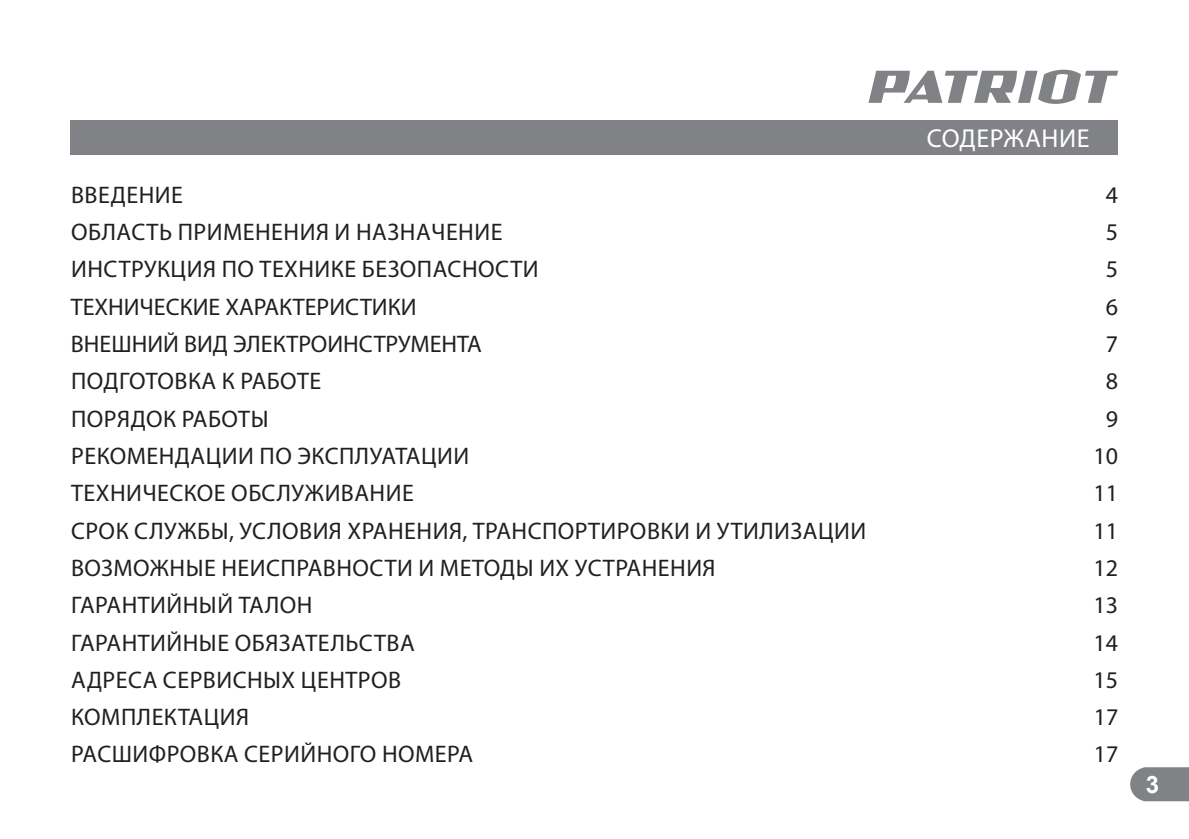
<style>
.page{position:relative;width:1189px;height:839px;background:#fff}
.page>*{position:absolute;margin:0;border:0;box-sizing:border-box;transform-origin:0 0}
.t1{font:26px "Myriad Pro";letter-spacing:.02em;color:#fff}
.t2{font:24px "Myriad Pro";letter-spacing:.02em;color:#231f20}
.t3{font:24px "Myriad Pro";color:#231f20}
.t4{font:700 24px "Arial";color:#fff}
</style>
<div class="page">
<svg style="left:1130px;top:767px;width:58px;height:34px;background:#898a8d"></svg>
<svg style="left:868px;top:70px;width:249px;height:34px"></svg>
<div style="left:71px;top:121px;width:1046px;height:34px;background:#808285"></div>
<p class="t1" style="left:926px;top:125px;width:164px">СОДЕРЖАНИЕ</p>
<p class="t2" style="left:71px;top:183px;width:113px">ВВЕДЕНИЕ</p>
<p class="t2" style="left:1105px;top:183px;width:14px">4</p>
<p class="t2" style="left:71px;top:220px;width:433px">ОБЛАСТЬ ПРИМЕНЕНИЯ И НАЗНАЧЕНИЕ</p>
<p class="t2" style="left:1105px;top:220px;width:14px">5</p>
<p class="t2" style="left:71px;top:257px;width:469px">ИНСТРУКЦИЯ ПО ТЕХНИКЕ БЕЗОПАСНОСТИ</p>
<p class="t2" style="left:1105px;top:257px;width:14px">5</p>
<p class="t3" style="left:71px;top:295px;width:347px">ТЕХНИЧЕСКИЕ ХАРАКТЕРИСТИКИ</p>
<p class="t2" style="left:1105px;top:295px;width:14px">6</p>
<p class="t3" style="left:71px;top:332px;width:412px">ВНЕШНИЙ ВИД ЭЛЕКТРОИНСТРУМЕНТА</p>
<p class="t2" style="left:1105px;top:332px;width:14px">7</p>
<p class="t2" style="left:71px;top:369px;width:252px">ПОДГОТОВКА К РАБОТЕ</p>
<p class="t2" style="left:1105px;top:369px;width:14px">8</p>
<p class="t2" style="left:71px;top:406px;width:199px">ПОРЯДОК РАБОТЫ</p>
<p class="t2" style="left:1105px;top:406px;width:14px">9</p>
<p class="t2" style="left:71px;top:444px;width:399px">РЕКОМЕНДАЦИИ ПО ЭКСПЛУАТАЦИИ</p>
<p class="t2" style="left:1093px;top:444px;width:26px">10</p>
<p class="t2" style="left:71px;top:481px;width:344px">ТЕХНИЧЕСКОЕ ОБСЛУЖИВАНИЕ</p>
<p class="t2" style="left:1093px;top:481px;width:26px">11</p>
<p class="t2" style="left:71px;top:518px;width:796px">СРОК СЛУЖБЫ, УСЛОВИЯ ХРАНЕНИЯ, ТРАНСПОРТИРОВКИ И УТИЛИЗАЦИИ</p>
<p class="t2" style="left:1093px;top:518px;width:26px">11</p>
<p class="t2" style="left:71px;top:556px;width:646px">ВОЗМОЖНЫЕ НЕИСПРАВНОСТИ И МЕТОДЫ ИХ УСТРАНЕНИЯ</p>
<p class="t2" style="left:1093px;top:556px;width:26px">12</p>
<p class="t2" style="left:71px;top:593px;width:243px">ГАРАНТИЙНЫЙ ТАЛОН</p>
<p class="t2" style="left:1093px;top:593px;width:26px">13</p>
<p class="t2" style="left:71px;top:630px;width:345px">ГАРАНТИЙНЫЕ ОБЯЗАТЕЛЬСТВА</p>
<p class="t2" style="left:1093px;top:630px;width:26px">14</p>
<p class="t2" style="left:71px;top:667px;width:331px">АДРЕСА СЕРВИСНЫХ ЦЕНТРОВ</p>
<p class="t2" style="left:1093px;top:667px;width:26px">15</p>
<p class="t2" style="left:71px;top:705px;width:179px">КОМПЛЕКТАЦИЯ</p>
<p class="t2" style="left:1093px;top:705px;width:26px">17</p>
<p class="t2" style="left:71px;top:742px;width:403px">РАСШИФРОВКА СЕРИЙНОГО НОМЕРА</p>
<p class="t2" style="left:1093px;top:742px;width:26px">17</p>
<p class="t4" style="left:1145px;top:770px;width:15px">3</p>
</div>
